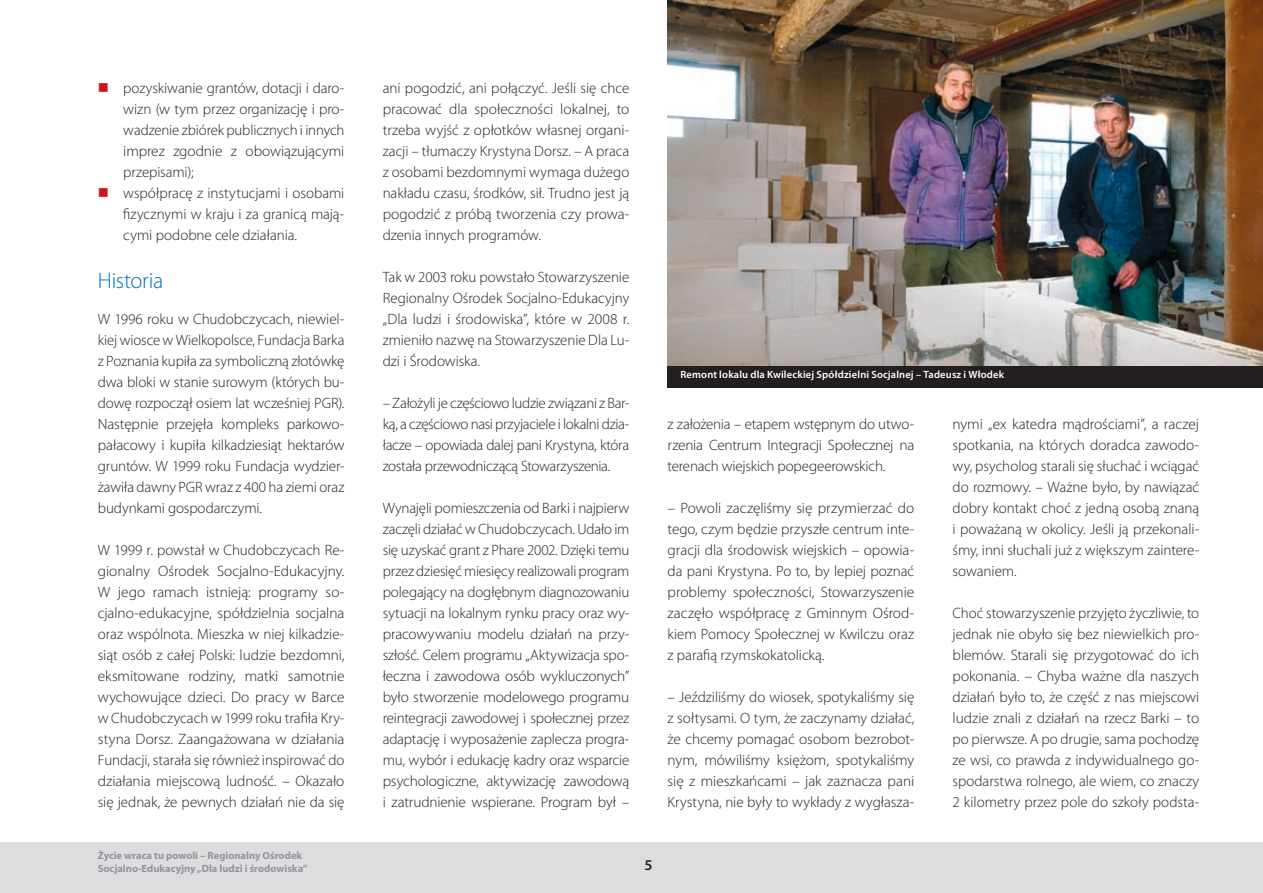
<style>
.page{position:relative;width:1263px;height:893px;background:#fff}
.page>*{position:absolute;margin:0;border:0;box-sizing:border-box;transform-origin:0 0}
.t1{font:300 22.5px "Myriad Pro";letter-spacing:-.015em;color:#0072bc}
.t2{font:300 15px/21px "Myriad Pro";letter-spacing:-.005em;color:#231f20;text-align:justify}
.t3{font:700 10.5px/12.3px "Myriad Pro";color:#939598}
.t4{font:600 10.5px "Myriad Pro";letter-spacing:.015em;color:#fff}
.s1{color:#cd151d}
</style>
<div class="page">
<div style="left:0;top:842px;width:1263px;height:51px;background:#dcdddf"></div>
<img style="left:668px;top:0;width:595px;height:366px">
<div style="left:668px;top:366px;width:595px;height:21px;background:#231f20"></div>
<p class="t2" style="left:123px;top:78px;width:223px;text-indent:-26px"><span class="s1">■</span> pozyskiwanie grantów, dotacji i daro&shy;wizn (w tym przez organizację i pro&shy;wadzenie zbiórek publicznych i innych imprez zgodnie z obowiązującymi przepisami);</p>
<p class="t2" style="left:123px;top:183px;width:223px;text-indent:-26px"><span class="s1">■</span> współpracę z instytucjami i osobami fizycznymi w kraju i za granicą mają&shy;cymi podobne cele działania.</p>
<h1 class="t1" style="left:98px;top:267px;width:67px">Historia</h1>
<p class="t2" style="left:98px;top:309px;width:248px">W 1996 roku w Chudobczycach, niewiel&shy;kiej wiosce w Wielkopolsce, Fundacja Barka z Poznania kupiła za symboliczną złotówkę dwa bloki w stanie surowym (których bu&shy;dowę rozpoczął osiem lat wcześniej PGR).<br>Następnie przejęła kompleks parkowo&shy;pałacowy i kupiła kilkadziesiąt hektarów gruntów. W 1999 roku Fundacja wydzier&shy;żawiła dawny PGR wraz z 400 ha ziemi oraz budynkami gospodarczymi.</p>
<p class="t2" style="left:98px;top:540px;width:248px">W 1999 r. powstał w Chudobczycach Re&shy;gionalny Ośrodek Socjalno-Edukacyjny.<br>W jego ramach istnieją: programy so&shy;cjalno-edukacyjne, spółdzielnia socjalna oraz wspólnota. Mieszka w niej kilkadzie&shy;siąt osób z całej Polski: ludzie bezdomni, eksmitowane rodziny, matki samotnie wychowujące dzieci. Do pracy w Barce w Chudobczycach w 1999 roku trafiła Kry&shy;styna Dorsz. Zaangażowana w działania Fundacji, starała się również inspirować do działania miejscową ludność. – Okazało się jednak, że pewnych działań nie da się</p>
<p class="t3" style="left:98px;top:849px;width:211px">Życie wraca tu powoli – Regionalny Ośrodek<br>Socjalno-Edukacyjny „Dla ludzi i środowiska”</p>
<p class="t2" style="left:383px;top:78px;width:248px">ani pogodzić, ani połączyć. Jeśli się chce pracować dla społeczności lokalnej, to trzeba wyjść z opłotków własnej organi&shy;zacji – tłumaczy Krystyna Dorsz. – A praca z osobami bezdomnymi wymaga dużego nakładu czasu, środków, sił. Trudno jest ją pogodzić z próbą tworzenia czy prowa&shy;dzenia innych programów.</p>
<p class="t2" style="left:383px;top:267px;width:248px">Tak w 2003 roku powstało Stowarzyszenie Regionalny Ośrodek Socjalno-Edukacyjny „Dla ludzi i środowiska”, które w 2008 r. zmieniło nazwę na Stowarzyszenie Dla Lu&shy;dzi i Środowiska.</p>
<p class="t2" style="left:383px;top:393px;width:248px">– Założyli je częściowo ludzie związani z Bar&shy;ką, a częściowo nasi przyjaciele i lokalni dzia&shy;łacze – opowiada dalej pani Krystyna, która została przewodniczącą Stowarzyszenia.</p>
<p class="t2" style="left:383px;top:498px;width:248px">Wynajęli pomieszczenia od Barki i najpierw zaczęli działać w Chudobczycach. Udało im się uzyskać grant z Phare 2002. Dzięki temu przez dziesięć miesięcy realizowali program polegający na dogłębnym diagnozowaniu sytuacji na lokalnym rynku pracy oraz wy&shy;pracowywaniu modelu działań na przy&shy;szłość. Celem programu „Aktywizacja spo&shy;łeczna i zawodowa osób wykluczonych” było stworzenie modelowego programu reintegracji zawodowej i społecznej przez adaptację i wyposażenie zaplecza progra&shy;mu, wybór i edukację kadry oraz wsparcie psychologiczne, aktywizację zawodową i zatrudnienie wspierane. Program był –</p>
<p class="t4" style="left:680px;top:368px;width:325px">Remont lokalu dla Kwileckiej Spółdzielni Socjalnej – Tadeusz i Włodek</p>
<p class="t2" style="left:668px;top:414px;width:248px">z założenia – etapem wstępnym do utwo&shy;rzenia Centrum Integracji Społecznej na terenach wiejskich popegeerowskich.</p>
<p class="t2" style="left:668px;top:498px;width:248px">– Powoli zaczęliśmy się przymierzać do tego, czym będzie przyszłe centrum inte&shy;gracji dla środowisk wiejskich – opowia&shy;da pani Krystyna. Po to, by lepiej poznać problemy społeczności, Stowarzyszenie zaczęło współpracę z Gminnym Ośrod&shy;kiem Pomocy Społecznej w Kwilczu oraz z parafią rzymskokatolicką.</p>
<p class="t2" style="left:668px;top:687px;width:248px">– Jeździliśmy do wiosek, spotykaliśmy się z sołtysami. O tym, że zaczynamy działać, że chcemy pomagać osobom bezrobot&shy;nym, mówiliśmy księżom, spotykaliśmy się z mieszkańcami – jak zaznacza pani Krystyna, nie były to wykłady z wygłasza-</p>
<p class="t2" style="left:952px;top:414px;width:248px">nymi „ex katedra mądrościami”, a raczej spotkania, na których doradca zawodo&shy;wy, psycholog starali się słuchać i wciągać do rozmowy. – Ważne było, by nawiązać dobry kontakt choć z jedną osobą znaną i poważaną w okolicy. Jeśli ją przekonali&shy;śmy, inni słuchali już z większym zaintere&shy;sowaniem.</p>
<p class="t2" style="left:952px;top:603px;width:248px">Choć stowarzyszenie przyjęto życzliwie, to jednak nie obyło się bez niewielkich pro&shy;blemów. Starali się przygotować do ich pokonania. – Chyba ważne dla naszych działań było to, że część z nas miejscowi ludzie znali z działań na rzecz Barki – to po pierwsze. A po drugie, sama pochodzę ze wsi, co prawda z indywidualnego go&shy;spodarstwa rolnego, ale wiem, co znaczy 2 kilometry przez pole do szkoły podsta-</p>
</div>
